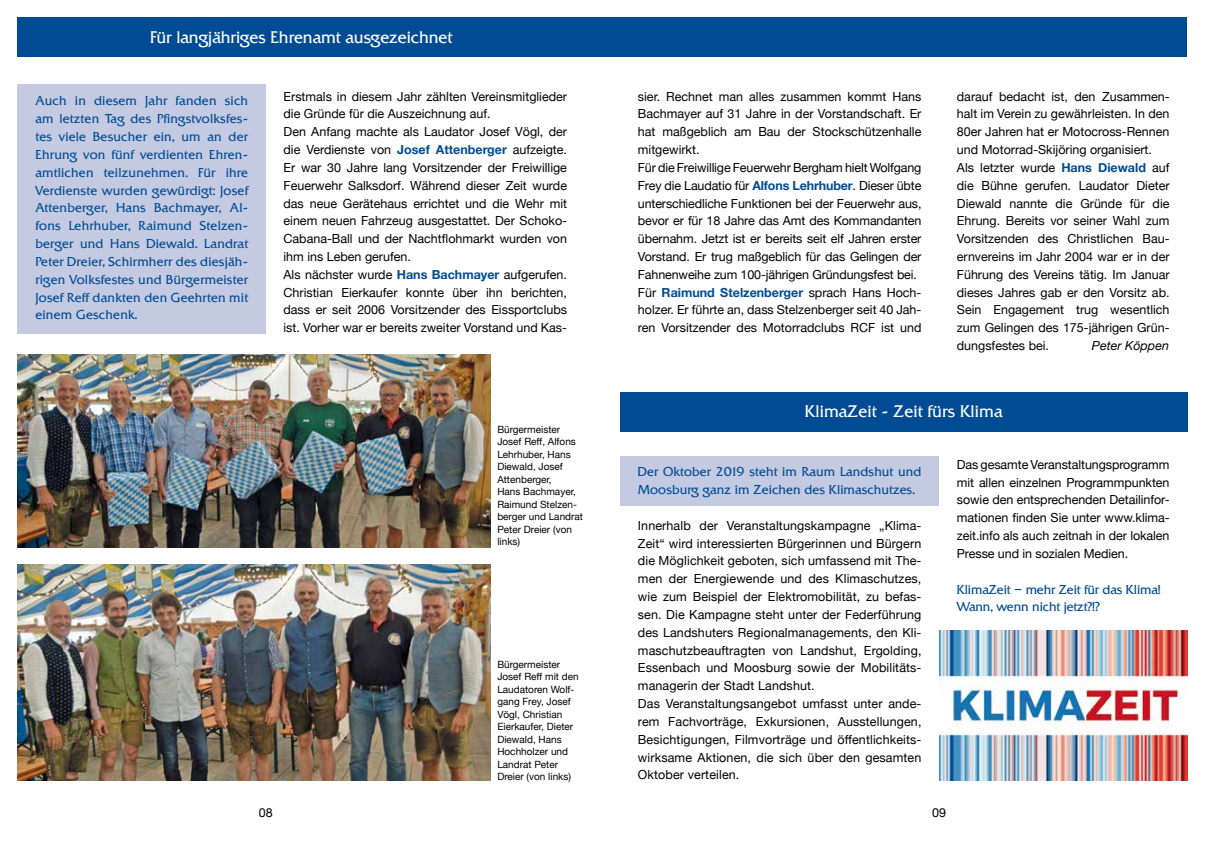
<style>
.page{position:relative;width:1205px;height:851px;background:#fff}
.page>*{position:absolute;margin:0;border:0;box-sizing:border-box;transform-origin:0 0}
.t1{font:300 16.25px "Quadrat Serial";color:#fff}
.t2{font:12.5px/17.8px "Helvetica Neue";color:#000}
.t3{font:300 12.5px/17.8px "Quadrat Serial";letter-spacing:.01em;color:#004b93}
.t4{font:italic 12.5px "Helvetica Neue";color:#000}
.t5{font:10px/12.5px "Helvetica Neue";color:#000}
.s1{font-weight:700;color:#004b93}
</style>
<div class="page">
<div style="left:18px;top:18px;width:1169px;height:39px;background:#004b93"></div>
<div style="left:18px;top:84px;width:248px;height:250px;background:#c4cae2"></div>
<div style="left:620px;top:456px;width:319px;height:49px;background:#c4cae2"></div>
<div style="left:620px;top:392px;width:567px;height:39px;background:#004b93"></div>
<img style="left:939px;top:630px;width:248px;height:150px">
<img style="left:18px;top:354px;width:472px;height:193px">
<img style="left:18px;top:564px;width:472px;height:216px">
<h1 class="t1" style="left:150px;top:27px;width:304px">Für langjähriges Ehrenamt ausgezeichnet</h1>
<p class="t3" style="left:35px;top:92px;width:214px;text-align:justify">Auch in diesem Jahr fanden sich am letzten Tag des Pfingstvolksfes&shy;tes viele Besucher ein, um an der Ehrung von fünf verdienten Ehren&shy;amtlichen teilzunehmen. Für ihre Verdienste wurden gewürdigt: Josef Attenberger, Hans Bachmayer, Al&shy;fons Lehrhuber, Raimund Stelzen&shy;berger und Hans Diewald. Landrat Peter Dreier, Schirmherr des diesjäh&shy;rigen Volksfestes und Bürgermeister Josef Reff dankten den Geehrten mit einem Geschenk.</p>
<p class="t2" style="left:283px;top:88px;width:285px">Erstmals in diesem Jahr zählten Vereinsmitglieder die Gründe für die Auszeichnung auf.<br>Den Anfang machte als Laudator Josef Vögl, der die Verdienste von <span class="s1">Josef Attenberger</span> aufzeigte.<br>Er war 30 Jahre lang Vorsitzender der Freiwillige Feuerwehr Salksdorf. Während dieser Zeit wurde das neue Gerätehaus errichtet und die Wehr mit einem neuen Fahrzeug ausgestattet. Der Schoko-Cabana-Ball und der Nachtflohmarkt wurden von ihm ins Leben gerufen.<br>Als nächster wurde <span class="s1">Hans Bachmayer</span> aufgerufen.<br>Christian Eierkaufer konnte über ihn berichten, dass er seit 2006 Vorsitzender des Eissportclubs ist. Vorher war er bereits zweiter Vorstand und Kas-</p>
<p class="t2" style="left:638px;top:88px;width:285px">sier. Rechnet man alles zusammen kommt Hans Bachmayer auf 31 Jahre in der Vorstandschaft. Er hat maßgeblich am Bau der Stockschützenhalle mitgewirkt.<br>Für die Freiwillige Feuerwehr Bergham hielt Wolfgang Frey die Laudatio für <span class="s1">Alfons Lehrhuber</span>. Dieser übte unterschiedliche Funktionen bei der Feuerwehr aus, bevor er für 18 Jahre das Amt des Kommandanten übernahm. Jetzt ist er bereits seit elf Jahren erster Vorstand. Er trug maßgeblich für das Gelingen der Fahnenweihe zum 100-jährigen Gründungsfest bei.<br>Für <span class="s1">Raimund Stelzenberger</span> sprach Hans Hoch&shy;holzer. Er führte an, dass Stelzenberger seit 40 Jah&shy;ren Vorsitzender des Motorradclubs RCF ist und</p>
<p class="t2" style="left:957px;top:88px;width:214px">darauf bedacht ist, den Zusammen&shy;halt im Verein zu gewährleisten. In den 80er Jahren hat er Motocross-Rennen und Motorrad-Skijöring organisiert.<br>Als letzter wurde <span class="s1">Hans Diewald</span> auf die Bühne gerufen. Laudator Dieter Diewald nannte die Gründe für die Ehrung. Bereits vor seiner Wahl zum Vorsitzenden des Christlichen Bau&shy;ernvereins im Jahr 2004 war er in der Führung des Vereins tätig. Im Januar dieses Jahres gab er den Vorsitz ab.<br>Sein Engagement trug wesentlich zum Gelingen des 175-jährigen Grün&shy;dungsfestes bei.</p>
<p class="t4" style="left:1092px;top:336px;width:79px">Peter Köppen</p>
<p class="t5" style="left:497px;top:423px;width:87px">Bürgermeister<br>Josef Reff, Alfons<br>Lehrhuber, Hans<br>Diewald, Josef<br>Attenberger,<br>Hans Bachmayer,<br>Raimund Stelzen&shy;berger und Landrat<br>Peter Dreier (von links)</p>
<p class="t5" style="left:497px;top:658px;width:83px">Bürgermeister<br>Josef Reff mit den<br>Laudatoren Wolf&shy;gang Frey, Josef<br>Vögl, Christian<br>Eierkaufer, Dieter<br>Diewald, Hans<br>Hochholzer und<br>Landrat Peter<br>Dreier (von links)</p>
<h1 class="t1" style="left:805px;top:402px;width:199px">KlimaZeit - Zeit fürs Klima</h1>
<p class="t3" style="left:638px;top:463px;width:285px">Der Oktober 2019 steht im Raum Landshut und<br>Moosburg ganz im Zeichen des Klimaschutzes.</p>
<p class="t2" style="left:638px;top:517px;width:285px">Innerhalb der Veranstaltungskampagne „Klima-Zeit“ wird interessierten Bürgerinnen und Bürgern die Möglichkeit geboten, sich umfassend mit The&shy;men der Energiewende und des Klimaschutzes, wie zum Beispiel der Elektromobilität, zu befas&shy;sen. Die Kampagne steht unter der Federführung des Landshuters Regionalmanagements, den Kli&shy;maschutzbeauftragten von Landshut, Ergolding, Essenbach und Moosburg sowie der Mobilitäts&shy;managerin der Stadt Landshut.<br>Das Veranstaltungsangebot umfasst unter ande&shy;rem Fachvorträge, Exkursionen, Ausstellungen, Besichtigungen, Filmvorträge und öffentlichkeits&shy;wirksame Aktionen, die sich über den gesamten Oktober verteilen.</p>
<p class="t2" style="left:957px;top:456px;width:214px;text-align:justify">Das gesamte Veranstaltungsprogramm mit allen einzelnen Programmpunkten sowie den entsprechenden Detailinfor&shy;mationen finden Sie unter www.klima&shy;zeit.info als auch zeitnah in der lokalen Presse und in sozialen Medien.</p>
<p class="t3" style="left:957px;top:580px;width:205px">KlimaZeit – mehr Zeit für das Klima!<br>Wann, wenn nicht jetzt?!?</p>
<p class="t2" style="left:259px;top:804px;width:15px">08</p>
<p class="t2" style="left:932px;top:804px;width:15px">09</p>
</div>
